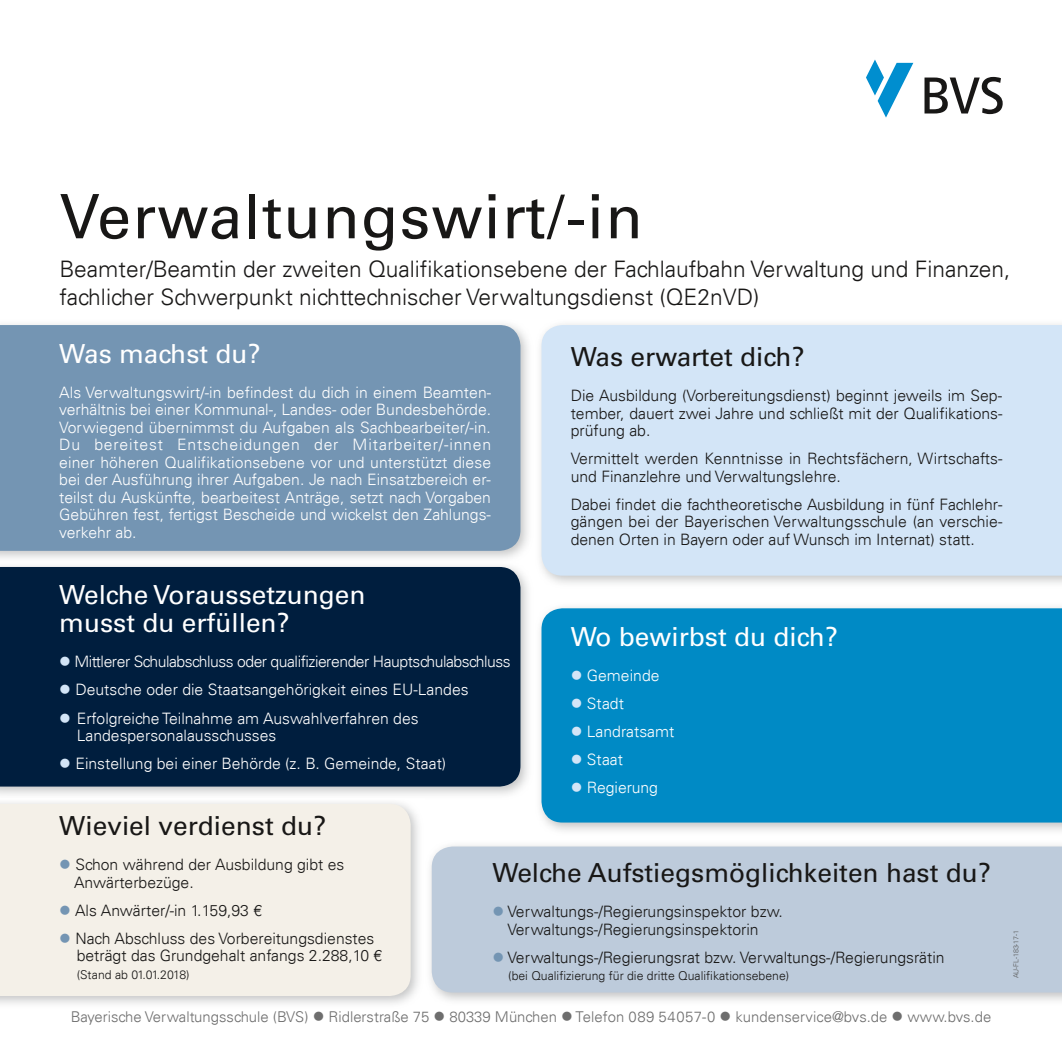
<style>
.page{position:relative;width:1062px;height:1062px;background:#fff}
.page>*{position:absolute;margin:0;border:0;box-sizing:border-box;transform-origin:0 0}
.t1{font:500 61.25px "Univers CE";letter-spacing:.02em;color:#181716}
.t2{font:500 26.25px "Univers CE";color:#181716}
.t3{font:500 26.25px/28px "Univers CE";color:#fff}
.t4{font:300 22.75px/28px "Univers LT";color:#181716}
.t5{font:300 15.75px/17.5px "Univers LT";color:#181716}
.t6{font:300 15.75px/17.5px "Univers LT";color:#fff;text-align:justify}
.t7{font:300 15.75px "Univers LT";letter-spacing:-.03em;color:#fff}
.t8{font:300 14.88px "Univers LT";color:#6e6e6e}
.t9{font:300 12.25px "Univers LT";color:#181716}
.t10{font:300 7px "Univers LT";letter-spacing:-.035em;color:#565655}
.s1{color:#d3e5f7}
.s2{color:#7495b3}
</style>
<div class="page">
<img style="left:0;top:324px;width:528px;height:471px">
<div style="left:0;top:325px;width:520px;height:226px;background:#7495b3"></div>
<img style="left:0;top:561px;width:528px;height:2px">
<div style="left:0;top:567px;width:520px;height:219px;background:#001e3e"></div>
<div style="left:541px;top:325px;width:521px;height:250px;background:#d3e5f7"></div>
<img style="left:540px;top:607px;width:522px;height:224px">
<div style="left:541px;top:608px;width:521px;height:214px;background:#008ac5"></div>
<img style="left:0;top:802px;width:419px;height:202px">
<div style="left:0;top:804px;width:410px;height:192px;background:#f4f0e8"></div>
<img style="left:430px;top:845px;width:632px;height:156px">
<div style="left:432px;top:846px;width:630px;height:146px;background:#bdcbdb"></div>
<svg style="left:924px;top:77px;width:78px;height:37px"></svg>
<svg style="left:866px;top:60px;width:47px;height:58px"></svg>
<h1 class="t1" style="left:60px;top:181px;width:584px">Verwaltungswirt/-in</h1>
<h3 class="t4" style="left:60px;top:255px;width:952px">Beamter/Beamtin der zweiten Qualifikationsebene der Fachlaufbahn Verwaltung und Finanzen, fachlicher Schwerpunkt nichttechnischer Verwaltungsdienst (QE2nVD)</h3>
<h2 class="t3" style="left:59px;top:340px;width:203px">Was machst du?</h2>
<p class="t6" style="left:59px;top:383px;width:433px">Als Verwaltungswirt/-in befindest du dich in einem Beamten&shy;verhältnis bei einer Kommunal-, Landes- oder Bundesbehörde.<br>Vorwiegend übernimmst du Aufgaben als Sachbearbeiter/-in.<br>Du bereitest Entscheidungen der Mitarbeiter/-innen einer höheren Qualifikationsebene vor und unterstützt diese bei der Ausführung ihrer Aufgaben. Je nach Einsatzbereich er&shy;teilst du Auskünfte, bearbeitest Anträge, setzt nach Vorgaben Gebühren fest, fertigst Bescheide und wickelst den Zahlungs&shy;verkehr ab.</p>
<h2 class="t2" style="left:570px;top:342px;width:235px">Was erwartet dich?</h2>
<p class="t5" style="left:570px;top:387px;width:433px;text-align:justify">Die Ausbildung (Vorbereitungsdienst) beginnt jeweils im Sep&shy;tember, dauert zwei Jahre und schließt mit der Qualifikations&shy;prüfung ab.</p>
<p class="t5" style="left:570px;top:450px;width:433px">Vermittelt werden Kenntnisse in Rechtsfächern, Wirtschafts&shy;und Finanzlehre und Verwaltungslehre.</p>
<p class="t5" style="left:570px;top:495px;width:433px;text-align:justify">Dabei findet die fachtheoretische Ausbildung in fünf Fachlehr&shy;gängen bei der Bayerischen Verwaltungsschule (an verschie&shy;denen Orten in Bayern oder auf Wunsch im Internat) statt.</p>
<h2 class="t3" style="left:59px;top:582px;width:308px">Welche Voraussetzungen musst du erfüllen?</h2>
<p class="t7" style="left:59px;top:652px;width:453px"><span class="s1">●</span> Mittlerer Schulabschluss oder qualifizierender Hauptschulabschluss</p>
<p class="t6" style="left:59px;top:681px;width:411px"><span class="s1">●</span> Deutsche oder die Staatsangehörigkeit eines EU-Landes</p>
<p class="t6" style="left:77px;top:709px;width:343px;text-indent:-17px"><span class="s1">●</span> Erfolgreiche Teilnahme am Auswahlverfahren des<br>Landespersonalausschusses</p>
<p class="t6" style="left:59px;top:754px;width:388px"><span class="s1">●</span> Einstellung bei einer Behörde (z. B. Gemeinde, Staat)</p>
<h2 class="t3" style="left:570px;top:623px;width:269px">Wo bewirbst du dich?</h2>
<p class="t6" style="left:570px;top:666px;width:90px"><span class="s1">●</span> Gemeinde</p>
<p class="t6" style="left:570px;top:694px;width:55px"><span class="s1">●</span> Stadt</p>
<p class="t6" style="left:570px;top:722px;width:105px"><span class="s1">●</span> Landratsamt</p>
<p class="t6" style="left:570px;top:750px;width:54px"><span class="s1">●</span> Staat</p>
<p class="t6" style="left:570px;top:778px;width:89px"><span class="s1">●</span> Regierung</p>
<h2 class="t2" style="left:59px;top:810px;width:268px">Wieviel verdienst du?</h2>
<p class="t5" style="left:74px;top:856px;width:272px;text-indent:-15px"><span class="s2">●</span> Schon während der Ausbildung gibt es<br>Anwärterbezüge.</p>
<p class="t5" style="left:59px;top:901px;width:204px"><span class="s2">●</span> Als Anwärter/-in 1.159,93 €</p>
<p class="t5" style="left:77px;top:929px;width:307px;text-indent:-17px"><span class="s2">●</span> Nach Abschluss des Vorbereitungsdienstes beträgt das Grundgehalt anfangs 2.288,10 €</p>
<p class="t9" style="left:77px;top:967px;width:114px">(Stand ab 01.01.2018)</p>
<h2 class="t2" style="left:492px;top:857px;width:500px">Welche Aufstiegsmöglichkeiten hast du?</h2>
<p class="t5" style="left:492px;top:903px;width:292px;text-align:center"><span class="s2">●</span> Verwaltungs-/Regierungsinspektor bzw.<br>Verwaltungs-/Regierungsinspektorin</p>
<p class="t5" style="left:492px;top:948px;width:453px"><span class="s2">●</span> Verwaltungs-/Regierungsrat bzw. Verwaltungs-/Regierungsrätin</p>
<p class="t9" style="left:508px;top:968px;width:282px">(bei Qualifizierung für die dritte Qualifikationsebene)</p>
<p class="t8" style="left:71px;top:1007px;width:922px">Bayerische Verwaltungsschule (BVS) ● Ridlerstraße 75 ● 80339 München ● Telefon 089 54057-0 ● kundenservice@bvs.de ● www.bvs.de</p>
<p class="t10" style="left:1012px;top:978px;width:49px;rotate:-90deg">AU-FL-183-17-1</p>
</div>
